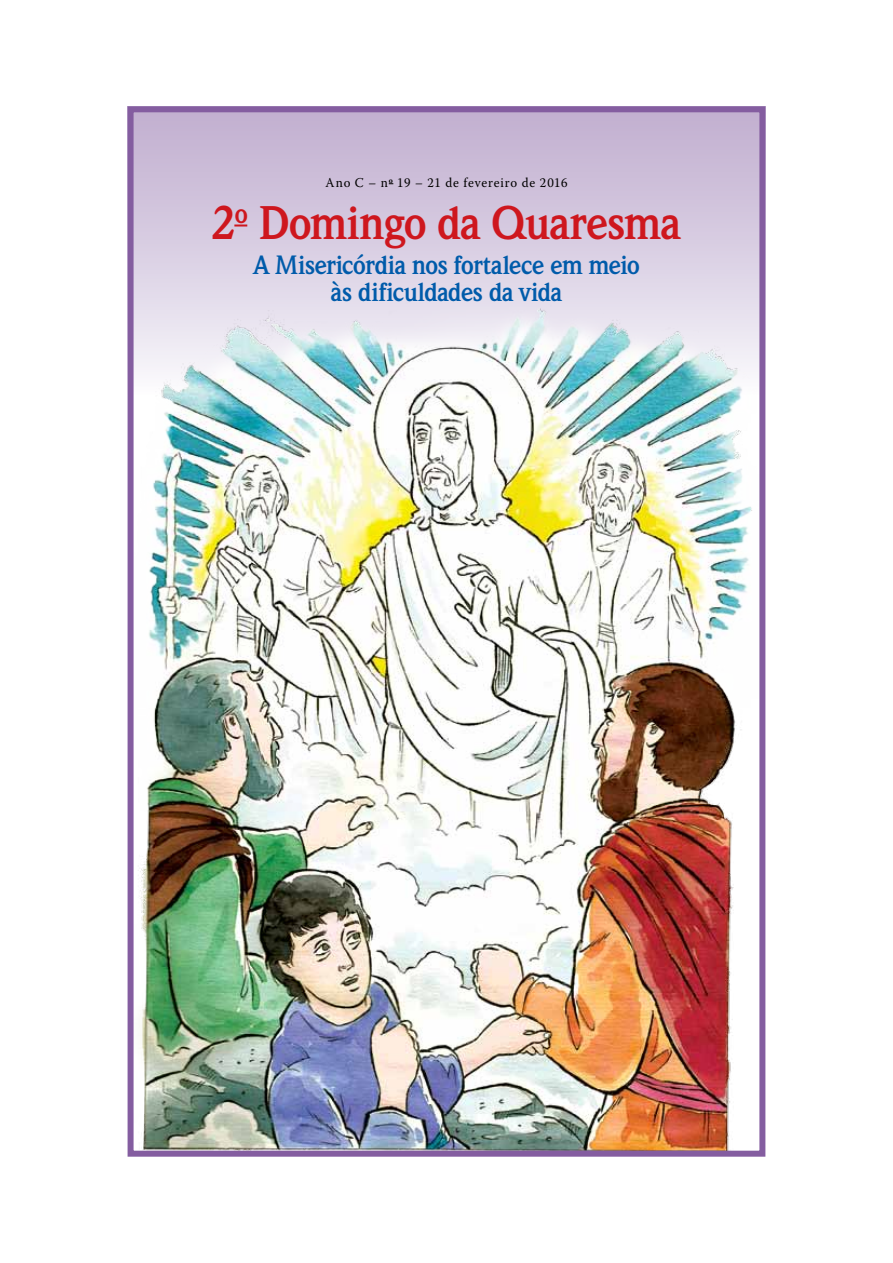
<style>
.page{position:relative;width:893px;height:1263px;background:#fff}
.page>*{position:absolute;margin:0;border:0;box-sizing:border-box;transform-origin:0 0}
.t1{font:700 48px "Weidemann IT Cby BT";letter-spacing:-.035em;color:#ce171e;scale:.95 1}
.t2{font:700 27px/27px "Weidemann IT Cby BT";letter-spacing:-.035em;color:#005baa;text-align:center;scale:.95 1}
.t3{font:13.5px "Warnock Pro";letter-spacing:.06em;color:#000;scale:.95 1}
</style>
<div class="page">
<svg style="left:135px;top:113px;width:623px;height:128px;background:#ccbdd8"></svg>
<img style="left:135px;top:241px;width:623px;height:909px">
<div style="left:128px;top:106px;width:637px;height:1051px;border:6px solid #845da0"></div>
<svg style="left:234px;top:224px;width:13px;height:2px"></svg>
<p class="t3" style="left:326px;top:175px;width:256px">Ano C – n<sup>o</sup> 19 – 21 de fevereiro de 2016</p>
<h1 class="t1" style="left:212px;top:192px;width:496px">2<sup>o</sup> Domingo da Quaresma</h1>
<p class="t2" style="left:253px;top:251px;width:409px">A Misericórdia nos fortalece em meio às dificuldades da vida</p>
</div>
